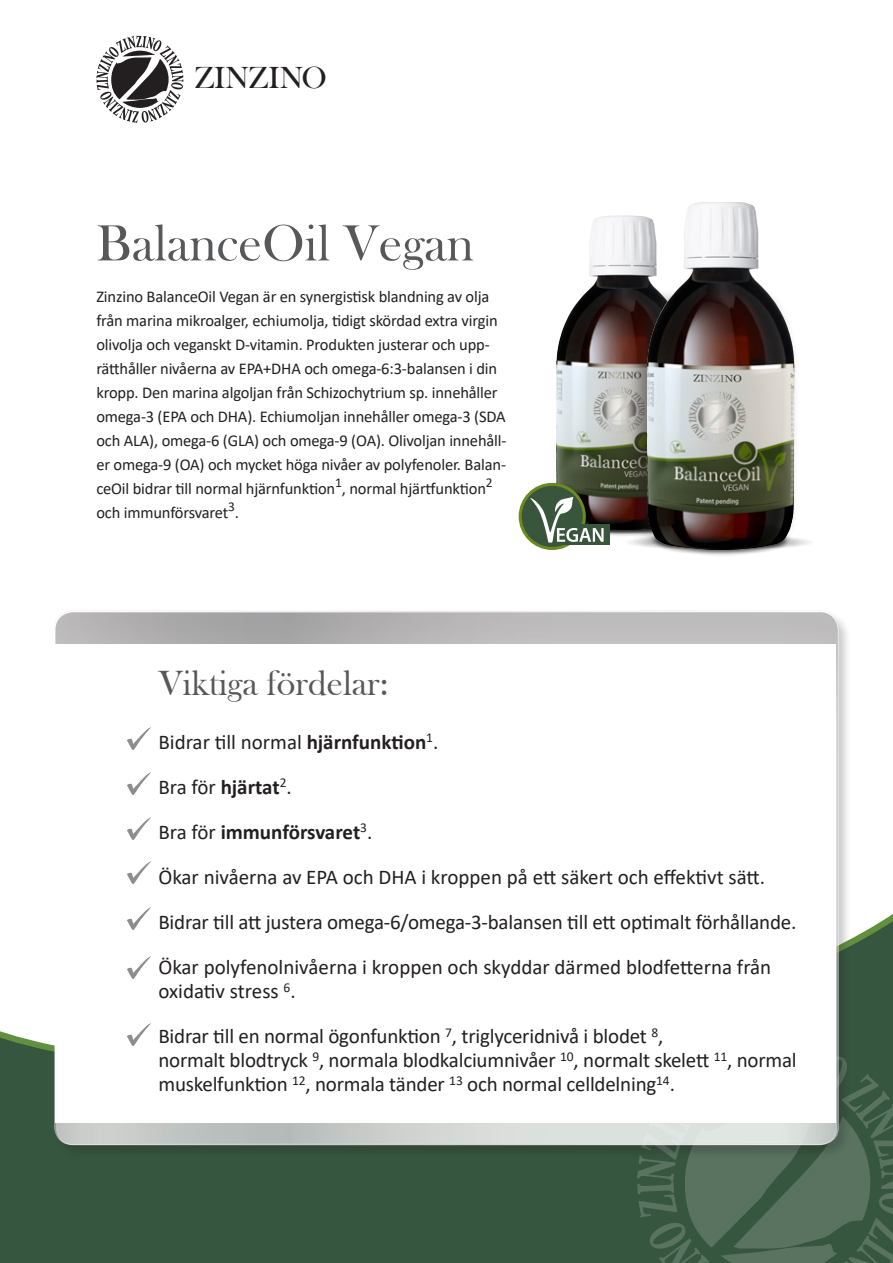
<style>
.page{position:relative;width:893px;height:1263px;background:#fff}
.page>*{position:absolute;margin:0;border:0;box-sizing:border-box;transform-origin:0 0}
.t1{font:52.5px "Bask Old Face";color:#57585a}
.t2{font:36px "Bask Old Face";color:#57585a}
.t3{font:31.35px "Bask Old Face";color:#231f20}
.t4{font:21px/24px "Calibri";letter-spacing:-.01em;color:#231f20}
.t5{font:16.5px/24px "Calibri";letter-spacing:-.01em;color:#231f20}
.t6{font:13.5px "Calibri";color:#231f20}
.s1{font-weight:700}
</style>
<div class="page">
<svg style="left:0;top:914px;width:893px;height:349px;background:#47644f"></svg>
<svg style="left:636px;top:1040px;width:257px;height:223px;background:#496651"></svg>
<svg style="left:96px;top:36px;width:87px;height:87px"></svg>
<div style="left:53px;top:610px;width:799px;height:549px;background:#231f20;opacity:.29"></div>
<div style="left:54px;top:612px;width:785px;height:535px;background:#231f20;opacity:.37"></div>
<div style="left:56px;top:644px;width:780px;height:478px;background:#fff"></div>
<img style="left:128px;top:727px;width:23px;height:22px">
<img style="left:128px;top:772px;width:23px;height:22px">
<img style="left:128px;top:817px;width:23px;height:22px">
<img style="left:128px;top:862px;width:23px;height:22px">
<img style="left:128px;top:907px;width:23px;height:22px">
<img style="left:128px;top:956px;width:23px;height:22px">
<img style="left:127px;top:1024px;width:23px;height:21px">
<img style="left:518px;top:506px;width:12px;height:36px">
<img style="left:556px;top:215px;width:91px;height:310px">
<img style="left:607px;top:523px;width:203px;height:24px">
<div style="left:650px;top:533px;width:140px;height:23px;background:#231f20;opacity:.75"></div>
<div style="left:625px;top:288px;width:175px;height:257px;background:#231f20;opacity:.5"></div>
<img style="left:647px;top:202px;width:147px;height:348px">
<svg style="left:520px;top:484px;width:64px;height:64px"></svg>
<div style="left:519px;top:483px;width:67px;height:67px;border:3px solid #6c8a1f;border-radius:50%"></div>
<div style="left:553px;top:525px;width:56px;height:20px;background:#39563d"></div>
<svg style="left:530px;top:497px;width:74px;height:46px"></svg>
<p class="t3" style="left:195px;top:61px;width:133px">ZINZINO</p>
<p class="t1" style="left:96px;top:214px;width:379px">BalanceOil Vegan</p>
<p class="t5" style="left:96px;top:284px;width:395px">Zinzino BalanceOil Vegan är en synergistisk blandning av olja</p>
<p class="t5" style="left:96px;top:308px;width:412px">från marina mikroalger, echiumolja, tidigt skördad extra virgin olivolja och veganskt D-vitamin. Produkten justerar och upp&shy;rätthåller nivåerna av EPA+DHA och omega-6:3-balansen i din kropp. Den marina algoljan från Schizochytrium sp. innehåller omega-3 (EPA och DHA). Echiumoljan innehåller omega-3 (SDA och ALA), omega-6 (GLA) och omega-9 (OA). Olivoljan innehåll&shy;er omega-9 (OA) och mycket höga nivåer av polyfenoler. Balan&shy;ceOil bidrar till normal hjärnfunktion , normal hjärtfunktion</p>
<p class="t6" style="left:335px;top:473px;width:8px">1</p>
<p class="t6" style="left:486px;top:473px;width:8px">2</p>
<p class="t6" style="left:228px;top:497px;width:8px">3</p>
<p class="t5" style="left:96px;top:500px;width:144px">och immunförsvaret .</p>
<p class="t2" style="left:158px;top:663px;width:232px">Viktiga fördelar:</p>
<p class="t4" style="left:158px;top:729px;width:281px">Bidrar till normal <span class="s1">hjärnfunktion</span><sup>1</sup>.</p>
<p class="t4" style="left:158px;top:774px;width:135px">Bra för <span class="s1">hjärtat</span><sup>2</sup>.</p>
<p class="t4" style="left:158px;top:809px;width:608px;line-height:45px">Bra för <span class="s1">immunförsvaret</span><sup>3</sup>.<br>Ökar nivåerna av EPA och DHA i kroppen på ett säkert och effektivt sätt.</p>
<p class="t4" style="left:158px;top:909px;width:639px">Bidrar till att justera omega-6/omega-3-balansen till ett optimalt förhållande.</p>
<p class="t4" style="left:158px;top:954px;width:614px">Ökar polyfenolnivåerna i kroppen och skyddar därmed blodfetterna från oxidativ stress <sup>6</sup>.</p>
<p class="t4" style="left:158px;top:1023px;width:506px">Bidrar till en normal ögonfunktion <sup>7</sup>, triglyceridnivå i blodet <sup>8</sup>,</p>
<p class="t4" style="left:158px;top:1047px;width:640px">normalt blodtryck <sup>9</sup>, normala blodkalciumnivåer <sup>10</sup>, normalt skelett <sup>11</sup>, normal muskelfunktion <sup>12</sup>, normala tänder <sup>13</sup> och normal celldelning<sup>14</sup>.</p>
</div>
